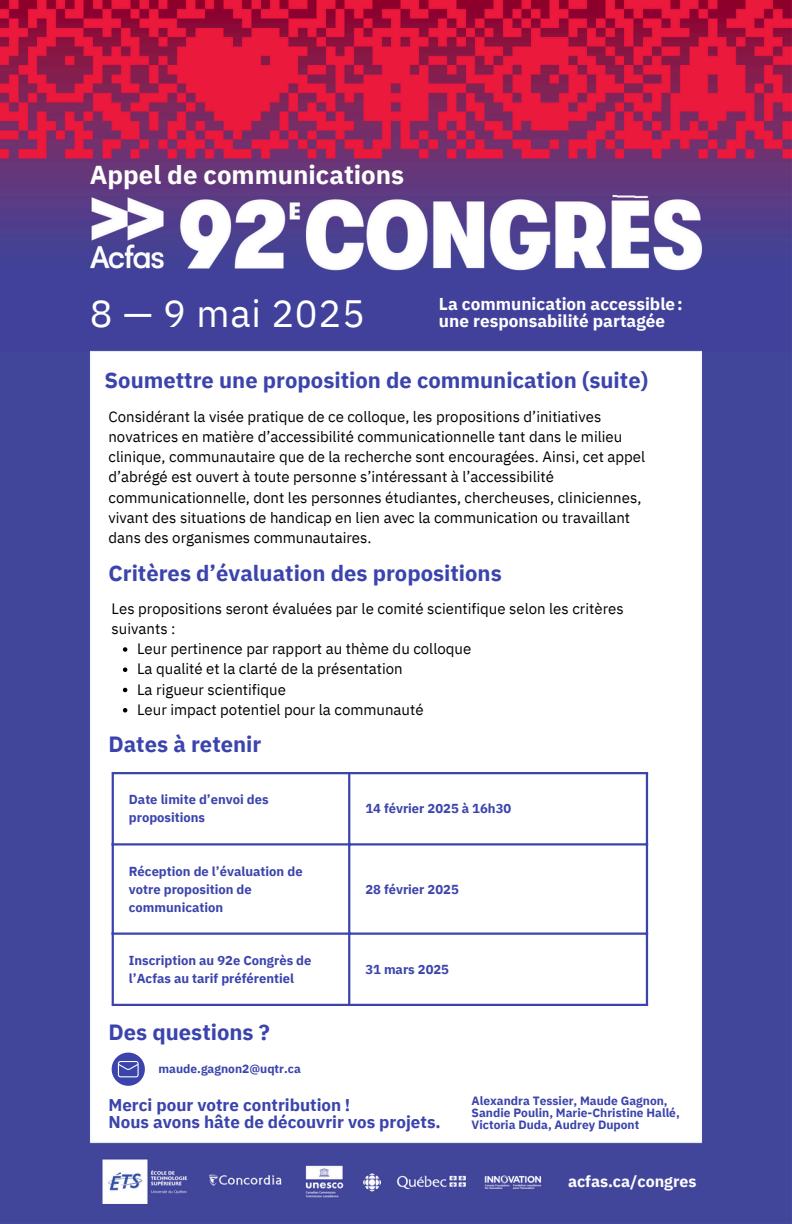
<style>
.page{position:relative;width:792px;height:1224px;background:#fff}
.page>*{position:absolute;margin:0;border:0;box-sizing:border-box;transform-origin:0 0}
.t1{font:38px "IBM Plex Sans";letter-spacing:.02em;color:#fff}
.t2{font:700 25.8px "IBM Plex Sans";color:#fff}
.t3{font:700 22px "IBM Plex Sans";color:#3b44ac}
.t4{font:700 17.2px/16.5px "IBM Plex Sans";color:#fff}
.t5{font:700 17px/16.5px "IBM Plex Sans";color:#3b44ac}
.t6{font:700 16px "IBM Plex Sans";letter-spacing:-.005em;color:#fff}
.t7{font:15px/20.2px "IBM Plex Sans";color:#000}
.t8{font:700 13px/18px "IBM Plex Sans";color:#3b44ac}
.t9{font:700 12px/12px "IBM Plex Sans";color:#3b44ac}
</style>
<div class="page">
<img style="left:0;top:0;width:792px;height:1224px">
<hr style="left:112px;top:774px;width:2px;height:230px;background:#3b44ac">
<hr style="left:348px;top:774px;width:2px;height:230px;background:#3b44ac">
<hr style="left:646px;top:774px;width:2px;height:230px;background:#3b44ac">
<hr style="left:112px;top:772px;width:536px;height:2px;background:#3b44ac">
<hr style="left:112px;top:843px;width:536px;height:3px;background:#3b44ac">
<hr style="left:112px;top:933px;width:536px;height:2px;background:#3b44ac">
<hr style="left:112px;top:1004px;width:536px;height:2px;background:#3b44ac">
<svg style="left:112px;top:1053px;width:33px;height:33px"></svg>
<svg style="left:123px;top:647px;width:4px;height:5px"></svg>
<svg style="left:123px;top:668px;width:4px;height:4px"></svg>
<svg style="left:123px;top:688px;width:4px;height:4px"></svg>
<svg style="left:123px;top:708px;width:4px;height:5px"></svg>
<p class="t2" style="left:90px;top:157px;width:316px">Appel de communications</p>
<h3 class="t1" style="left:90px;top:288px;width:277px">8 — 9 mai 2025</h3>
<p class="t4" style="left:439px;top:295px;width:246px">La communication accessible: une responsabilité partagée</p>
<p class="t3" style="left:105px;top:366px;width:545px">Soumettre une proposition de communication (suite)</p>
<p class="t7" style="left:108px;top:406px;width:538px">Considérant la visée pratique de ce colloque, les propositions d’initiatives novatrices en matière d’accessibilité communicationnelle tant dans le milieu clinique, communautaire que de la recherche sont encouragées. Ainsi, cet appel d’abrégé est ouvert à toute personne s’intéressant à l’accessibilité communicationnelle, dont les personnes étudiantes, chercheuses, cliniciennes, vivant des situations de handicap en lien avec la communication ou travaillant dans des organismes communautaires.</p>
<p class="t3" style="left:108px;top:558px;width:395px">Critères d’évaluation des propositions</p>
<h3 class="t7" style="left:112px;top:598px;width:514px">Les propositions seront évaluées par le comité scientifique selon les critères suivants :</h3>
<h5 class="t7" style="left:137px;top:638px;width:336px">Leur pertinence par rapport au thème du colloque</h5>
<p class="t7" style="left:137px;top:659px;width:267px">La qualité et la clarté de la présentation</p>
<p class="t7" style="left:137px;top:679px;width:150px">La rigueur scientifique</p>
<p class="t7" style="left:137px;top:699px;width:288px">Leur impact potentiel pour la communauté</p>
<p class="t3" style="left:108px;top:730px;width:154px">Dates à retenir</p>
<p class="t8" style="left:129px;top:790px;width:141px">Date limite d’envoi des propositions</p>
<h2 class="t8" style="left:365px;top:799px;width:147px">14 février 2025 à 16h30</h2>
<h1 class="t8" style="left:129px;top:862px;width:175px">Réception de l’évaluation de votre proposition de communication</h1>
<h4 class="t8" style="left:365px;top:880px;width:95px">28 février 2025</h4>
<h3 class="t8" style="left:129px;top:951px;width:184px">Inscription au 92e Congrès de l’Acfas au tarif préférentiel</h3>
<h5 class="t8" style="left:365px;top:960px;width:85px">31 mars 2025</h5>
<h3 class="t3" style="left:108px;top:1017px;width:163px">Des questions ?</h3>
<p class="t9" style="left:159px;top:1062px;width:144px">maude.gagnon2@uqtr.ca</p>
<p class="t5" style="left:108px;top:1097px;width:334px">Merci pour votre contribution !<br>Nous avons hâte de découvrir vos projets.</p>
<h4 class="t9" style="left:472px;top:1094px;width:210px">Alexandra Tessier, Maude Gagnon,<br>Sandie Poulin, Marie-Christine Hallé,<br>Victoria Duda, Audrey Dupont</h4>
<p class="t6" style="left:568px;top:1170px;width:130px">acfas.ca/congres</p>
</div>
